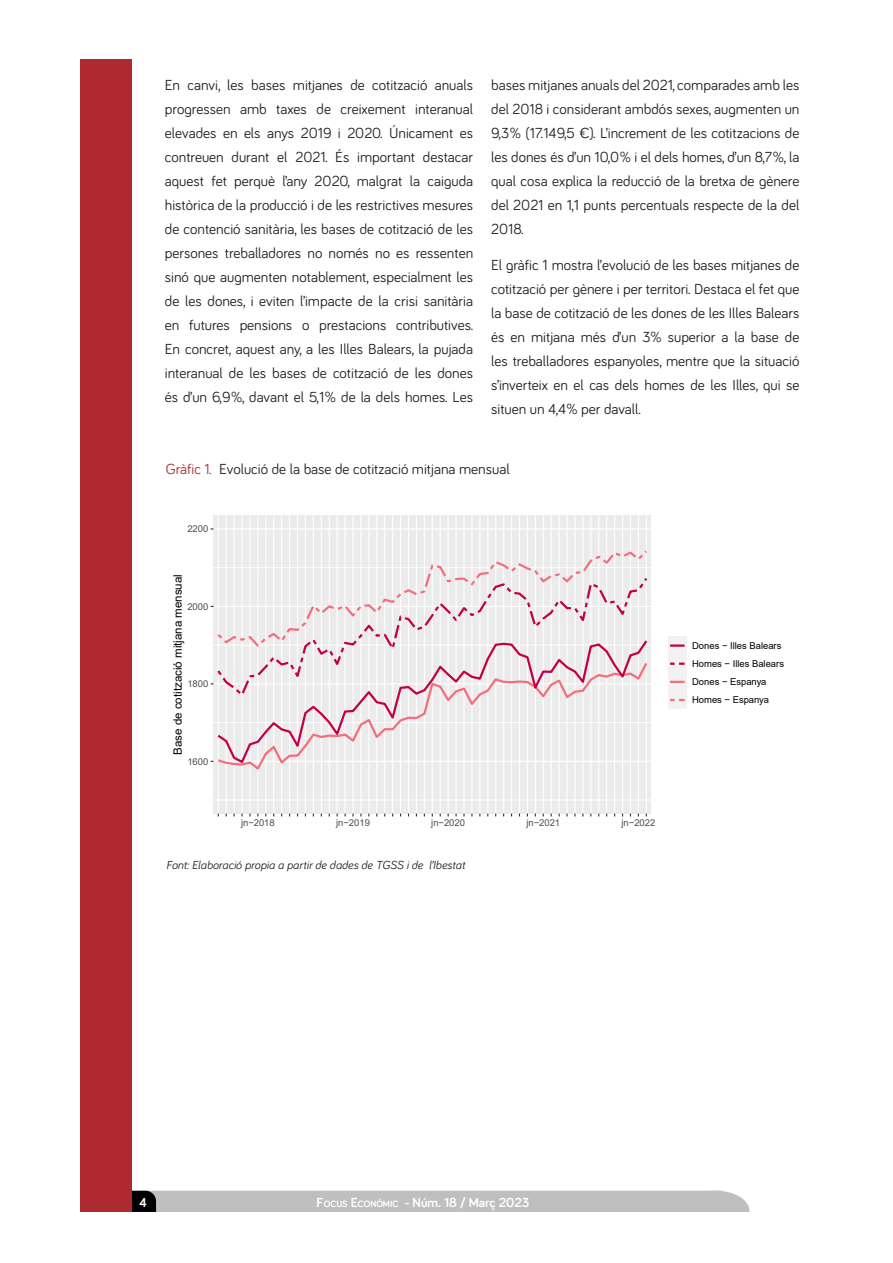
<style>
.page{position:relative;width:893px;height:1263px;background:#fff}
.page>*{position:absolute;margin:0;border:0;box-sizing:border-box;transform-origin:0 0}
.t1{font:15px/24px "Bariol";color:#231f20;text-align:justify}
.t2{font:700 13.5px "Bariol";color:#fff}
.Font_taula_i_grafic{font:italic 12px "Bariol";color:#231f20}
.t3{font:11.55px "Arial";color:#000}
.t4{font:9.45px/18.1px "Arial";color:#000}
.t5{font:9.45px "Arial";color:#4d4d4d}
.t6{font:700 9.45px "Bariol";color:#fff}
.s1{color:#ae2a30}
.s2{font-size:13.5px}
</style>
<div class="page">
<div style="left:682px;top:1191px;width:67px;height:40px;background:#bfbfbf;border-radius:50%"></div>
<div style="left:132px;top:1191px;width:576px;height:21px;background:#bfbfbf"></div>
<div style="left:166px;top:1212px;width:604px;height:21px;background:#fff"></div>
<div style="left:81px;top:60px;width:51px;height:1152px;background:#ae2a30"></div>
<div style="left:213px;top:515px;width:438px;height:298px;background:#ebebeb"></div>
<hr style="left:213px;top:800px;width:438px;height:1px;background:#fff">
<hr style="left:213px;top:722px;width:438px;height:1px;background:#fff">
<hr style="left:213px;top:645px;width:438px;height:1px;background:#fff">
<hr style="left:213px;top:567px;width:438px;height:1px;background:#fff">
<hr style="left:213px;top:761px;width:438px;height:1px;background:#fff">
<hr style="left:213px;top:683px;width:438px;height:1px;background:#fff">
<hr style="left:213px;top:606px;width:438px;height:1px;background:#fff">
<hr style="left:213px;top:528px;width:438px;height:1px;background:#fff">
<hr style="left:218px;top:515px;width:1px;height:298px;background:#fff">
<hr style="left:226px;top:515px;width:1px;height:298px;background:#fff">
<hr style="left:234px;top:515px;width:1px;height:298px;background:#fff">
<hr style="left:241px;top:515px;width:2px;height:298px;background:#fff">
<hr style="left:249px;top:515px;width:2px;height:298px;background:#fff">
<hr style="left:257px;top:515px;width:1px;height:298px;background:#fff">
<hr style="left:265px;top:515px;width:1px;height:298px;background:#fff">
<hr style="left:273px;top:515px;width:1px;height:298px;background:#fff">
<hr style="left:281px;top:515px;width:1px;height:298px;background:#fff">
<hr style="left:289px;top:515px;width:1px;height:298px;background:#fff">
<hr style="left:297px;top:515px;width:1px;height:298px;background:#fff">
<hr style="left:305px;top:515px;width:1px;height:298px;background:#fff">
<hr style="left:313px;top:515px;width:1px;height:298px;background:#fff">
<hr style="left:321px;top:515px;width:1px;height:298px;background:#fff">
<hr style="left:329px;top:515px;width:1px;height:298px;background:#fff">
<hr style="left:337px;top:515px;width:1px;height:298px;background:#fff">
<hr style="left:345px;top:515px;width:1px;height:298px;background:#fff">
<hr style="left:352px;top:515px;width:2px;height:298px;background:#fff">
<hr style="left:360px;top:515px;width:1px;height:298px;background:#fff">
<hr style="left:368px;top:515px;width:1px;height:298px;background:#fff">
<hr style="left:376px;top:515px;width:1px;height:298px;background:#fff">
<hr style="left:384px;top:515px;width:1px;height:298px;background:#fff">
<hr style="left:392px;top:515px;width:1px;height:298px;background:#fff">
<hr style="left:400px;top:515px;width:1px;height:298px;background:#fff">
<hr style="left:408px;top:515px;width:1px;height:298px;background:#fff">
<hr style="left:416px;top:515px;width:1px;height:298px;background:#fff">
<hr style="left:424px;top:515px;width:1px;height:298px;background:#fff">
<hr style="left:432px;top:515px;width:1px;height:298px;background:#fff">
<hr style="left:440px;top:515px;width:1px;height:298px;background:#fff">
<hr style="left:448px;top:515px;width:1px;height:298px;background:#fff">
<hr style="left:455px;top:515px;width:2px;height:298px;background:#fff">
<hr style="left:463px;top:515px;width:2px;height:298px;background:#fff">
<hr style="left:471px;top:515px;width:1px;height:298px;background:#fff">
<hr style="left:479px;top:515px;width:1px;height:298px;background:#fff">
<hr style="left:487px;top:515px;width:1px;height:298px;background:#fff">
<hr style="left:495px;top:515px;width:1px;height:298px;background:#fff">
<hr style="left:503px;top:515px;width:1px;height:298px;background:#fff">
<hr style="left:511px;top:515px;width:1px;height:298px;background:#fff">
<hr style="left:519px;top:515px;width:1px;height:298px;background:#fff">
<hr style="left:527px;top:515px;width:1px;height:298px;background:#fff">
<hr style="left:535px;top:515px;width:1px;height:298px;background:#fff">
<hr style="left:543px;top:515px;width:1px;height:298px;background:#fff">
<hr style="left:551px;top:515px;width:1px;height:298px;background:#fff">
<hr style="left:559px;top:515px;width:1px;height:298px;background:#fff">
<hr style="left:566px;top:515px;width:2px;height:298px;background:#fff">
<hr style="left:574px;top:515px;width:1px;height:298px;background:#fff">
<hr style="left:582px;top:515px;width:1px;height:298px;background:#fff">
<hr style="left:590px;top:515px;width:1px;height:298px;background:#fff">
<hr style="left:598px;top:515px;width:1px;height:298px;background:#fff">
<hr style="left:606px;top:515px;width:1px;height:298px;background:#fff">
<hr style="left:614px;top:515px;width:1px;height:298px;background:#fff">
<hr style="left:622px;top:515px;width:1px;height:298px;background:#fff">
<hr style="left:630px;top:515px;width:1px;height:298px;background:#fff">
<hr style="left:638px;top:515px;width:1px;height:298px;background:#fff">
<hr style="left:646px;top:515px;width:1px;height:298px;background:#fff">
<svg style="left:217px;top:698px;width:375px;height:67px"></svg>
<svg style="left:217px;top:649px;width:430px;height:49px"></svg>
<svg style="left:211px;top:548px;width:437px;height:101px"></svg>
<div style="left:668px;top:636px;width:18px;height:19px;background:#f2f2f2"></div>
<hr style="left:670px;top:644px;width:15px;height:3px;background:#c30045">
<div style="left:668px;top:655px;width:18px;height:18px;background:#f2f2f2"></div>
<svg style="left:670px;top:663px;width:15px;height:2px"></svg>
<div style="left:668px;top:673px;width:18px;height:18px;background:#f2f2f2"></div>
<svg style="left:670px;top:681px;width:15px;height:2px"></svg>
<div style="left:668px;top:691px;width:18px;height:18px;background:#f2f2f2"></div>
<svg style="left:670px;top:699px;width:15px;height:2px"></svg>
<p class="t1" style="left:165px;top:72px;width:310px">En canvi, les bases mitjanes de cotització anuals progressen amb taxes de creixement interanual elevades en els anys 2019 i 2020. Únicament es contreuen durant el 2021. És important destacar aquest fet perquè l’any 2020, malgrat la caiguda històrica de la producció i de les restrictives mesures de contenció sanitària, les bases de cotització de les persones treballadores no només no es ressenten sinó que augmenten notablement, especialment les de les dones, i eviten l’impacte de la crisi sanitària en futures pensions o prestacions contributives.<br>En concret, aquest any, a les Illes Balears, la pujada interanual de les bases de cotització de les dones és d’un 6,9%, davant el 5,1% de la dels homes. Les</p>
<p class="t1" style="left:491px;top:72px;width:310px">bases mitjanes anuals del 2021, comparades amb les del 2018 i considerant ambdós sexes, augmenten un 9,3% (17.149,5 €). L’increment de les cotitzacions de les dones és d’un 10,0% i el dels homes, d’un 8,7%, la qual cosa explica la reducció de la bretxa de gènere del 2021 en 1,1 punts percentuals respecte de la del 2018.</p>
<p class="t1" style="left:491px;top:252px;width:310px">El gràfic 1 mostra l’evolució de les bases mitjanes de cotització per gènere i per territori. Destaca el fet que la base de cotització de les dones de les Illes Balears és en mitjana més d’un 3% superior a la base de les treballadores espanyoles, mentre que la situació s’inverteix en el cas dels homes de les Illes, qui se situen un 4,4% per davall.</p>
<p class="t1" style="left:166px;top:456px;width:345px"><span class="s1">Gràfic 1.</span> Evolució de la base de cotització mitjana mensual</p>
<p class="t5" style="left:187px;top:522px;width:22px">2200</p>
<p class="t3" style="left:170px;top:755px;width:182px;rotate:-90deg">Base de cotització mitjana mensual</p>
<p class="t5" style="left:187px;top:600px;width:22px">2000</p>
<p class="t5" style="left:187px;top:677px;width:22px">1800</p>
<p class="t5" style="left:187px;top:755px;width:22px">1600</p>
<p class="t5" style="left:241px;top:816px;width:35px">jn−2018</p>
<p class="t5" style="left:336px;top:816px;width:35px">jn−2019</p>
<p class="t5" style="left:431px;top:816px;width:35px">jn−2020</p>
<p class="t5" style="left:526px;top:816px;width:35px">jn−2021</p>
<p class="t5" style="left:621px;top:816px;width:35px">jn−2022</p>
<p class="Font_taula_i_grafic" style="left:166px;top:857px;width:300px">Font: Elaboració propia a partir de dades de TGSS i de l’Ibestat</p>
<p class="t4" style="left:692px;top:636px;width:93px">Dones − Illes Balears<br>Homes − Illes Balears<br>Dones − Espanya<br>Homes − Espanya</p>
<p class="t2" style="left:139px;top:1193px;width:9px">4</p>
<p class="t6" style="left:317px;top:1197px;width:214px"><span class="s2">F</span>OCUS <span class="s2">E</span>CONÒMIC <span class="s2">- N</span><span class="s2">úm.</span> <span class="s2">18 /</span> <span class="s2">Març 2023</span></p>
</div>
